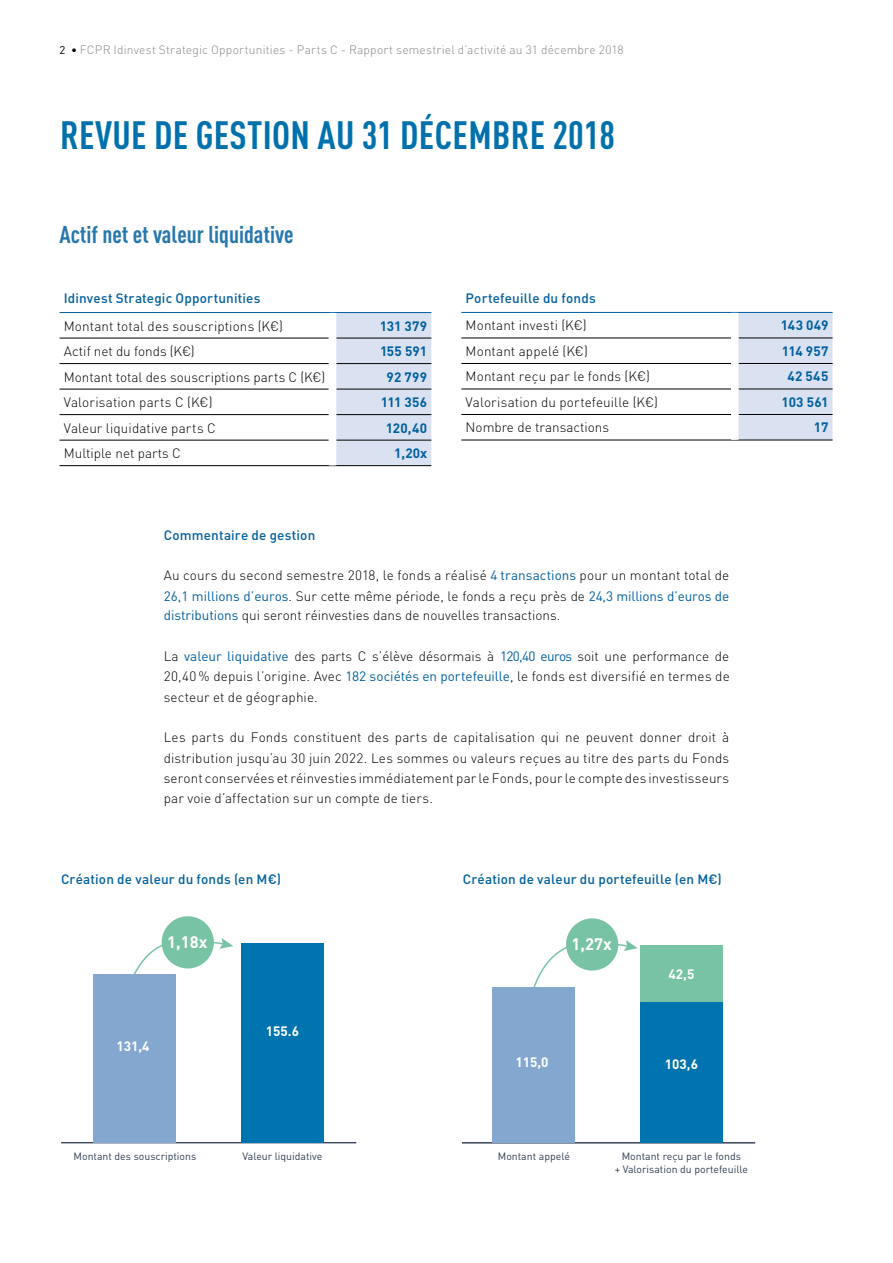
<style>
.page{position:relative;width:893px;height:1263px;background:#fff}
.page>*{position:absolute;margin:0;border:0;box-sizing:border-box;transform-origin:0 0}
.t1{font:700 condensed 39px "DIN Pro";letter-spacing:.01em;color:#0071ac}
.t2{font:700 condensed 24px "DIN Pro";color:#2677ad}
.t3{font:700 16.5px "DIN Pro";color:#fff}
.t4{font:300 13.5px/20.2px "DIN Pro";letter-spacing:.005em;color:#000;text-align:justify}
.t5{font:500 13.5px "DIN Pro";letter-spacing:.01em;color:#005f9f}
.t6{font:700 13.5px "DIN Pro";letter-spacing:.015em;color:#005f9f}
.t7{font:700 13.5px "DIN Pro";color:#fff}
.t8{font:300 12px "DIN Pro";letter-spacing:.015em;color:#878787}
.t9{font:10.5px/12.6px "DIN Pro";color:#303d50;text-align:center}
.t10{font:700 10.5px "DIN Pro";color:#fff}
.s1{font-weight:400;font-size:11.25px;color:#000}
.s2{font-weight:400;color:#005f9f}
</style>
<div class="page">
<div style="left:336px;top:313px;width:95px;height:152px;background:#dae2f1"></div>
<hr style="left:60px;top:338px;width:269px;height:1px;background:#000">
<hr style="left:336px;top:338px;width:95px;height:1px;background:#000">
<hr style="left:60px;top:363px;width:269px;height:1px;background:#000">
<hr style="left:336px;top:363px;width:95px;height:1px;background:#000">
<hr style="left:60px;top:389px;width:269px;height:1px;background:#000">
<hr style="left:336px;top:389px;width:95px;height:1px;background:#000">
<hr style="left:60px;top:414px;width:269px;height:1px;background:#000">
<hr style="left:336px;top:414px;width:95px;height:1px;background:#000">
<hr style="left:60px;top:440px;width:269px;height:1px;background:#000">
<hr style="left:336px;top:440px;width:95px;height:1px;background:#000">
<hr style="left:60px;top:465px;width:273px;height:1px;background:#000">
<hr style="left:333px;top:465px;width:98px;height:1px;background:#000">
<hr style="left:60px;top:312px;width:273px;height:1px;background:#005f9f">
<hr style="left:333px;top:312px;width:98px;height:1px;background:#005f9f">
<div style="left:738px;top:313px;width:95px;height:127px;background:#dae2f1"></div>
<hr style="left:461px;top:338px;width:270px;height:1px;background:#000">
<hr style="left:738px;top:338px;width:95px;height:1px;background:#000">
<hr style="left:461px;top:363px;width:270px;height:1px;background:#000">
<hr style="left:738px;top:363px;width:95px;height:1px;background:#000">
<hr style="left:461px;top:389px;width:270px;height:1px;background:#000">
<hr style="left:738px;top:389px;width:95px;height:1px;background:#000">
<hr style="left:461px;top:414px;width:270px;height:1px;background:#000">
<hr style="left:738px;top:414px;width:95px;height:1px;background:#000">
<hr style="left:461px;top:440px;width:274px;height:1px;background:#000">
<hr style="left:735px;top:440px;width:98px;height:1px;background:#000">
<hr style="left:461px;top:312px;width:274px;height:1px;background:#005f9f">
<hr style="left:735px;top:312px;width:98px;height:1px;background:#005f9f">
<svg style="left:133px;top:938px;width:100px;height:36px"></svg>
<div style="left:162px;top:916px;width:52px;height:52px;background:#79c3a5;border-radius:50%"></div>
<hr style="left:61px;top:1142px;width:295px;height:1px;background:#303d50">
<div style="left:94px;top:974px;width:82px;height:169px;background:#84a7d0"></div>
<div style="left:241px;top:943px;width:83px;height:200px;background:#0074ae"></div>
<svg style="left:533px;top:940px;width:105px;height:47px"></svg>
<div style="left:566px;top:918px;width:52px;height:52px;background:#79c3a5;border-radius:50%"></div>
<hr style="left:463px;top:1142px;width:292px;height:1px;background:#303d50">
<div style="left:640px;top:945px;width:83px;height:58px;background:#79c3a5"></div>
<div style="left:493px;top:987px;width:82px;height:156px;background:#84a7d0"></div>
<div style="left:640px;top:1003px;width:83px;height:140px;background:#0074ae"></div>
<p class="t8" style="left:60px;top:40px;width:566px"><span class="s1">2 •</span> FCPR Idinvest Strategic Opportunities - Parts C - Rapport semestriel d’activité au 31 décembre 2018</p>
<h1 class="t1" style="left:60px;top:106px;width:556px">REVUE DE GESTION AU 31 DÉCEMBRE 2018</h1>
<h2 class="t2" style="left:60px;top:217px;width:235px">Actif net et valeur liquidative</h2>
<p class="t5" style="left:64px;top:287px;width:198px">Idinvest Strategic Opportunities</p>
<p class="t4" style="left:64px;top:314px;width:221px">Montant total des souscriptions (K€)</p>
<p class="t6" style="left:380px;top:314px;width:49px">131 379</p>
<p class="t4" style="left:64px;top:340px;width:133px">Actif net du fonds (K€)</p>
<p class="t6" style="left:380px;top:340px;width:49px">155 591</p>
<p class="t4" style="left:64px;top:365px;width:263px">Montant total des souscriptions parts C (K€)</p>
<p class="t6" style="left:386px;top:365px;width:42px">92 799</p>
<p class="t4" style="left:64px;top:391px;width:150px">Valorisation parts C (K€)</p>
<p class="t6" style="left:381px;top:391px;width:48px">111 356</p>
<p class="t4" style="left:64px;top:416px;width:154px">Valeur liquidative parts C</p>
<p class="t6" style="left:386px;top:416px;width:43px">120,40</p>
<p class="t4" style="left:64px;top:442px;width:119px">Multiple net parts C</p>
<p class="t6" style="left:394px;top:442px;width:34px">1,20x</p>
<p class="t5" style="left:466px;top:287px;width:132px">Portefeuille du fonds</p>
<p class="t4" style="left:466px;top:314px;width:123px">Montant investi (K€)</p>
<p class="t6" style="left:781px;top:314px;width:49px">143 049</p>
<p class="t4" style="left:466px;top:340px;width:124px">Montant appelé (K€)</p>
<p class="t6" style="left:782px;top:340px;width:48px">114 957</p>
<p class="t4" style="left:466px;top:365px;width:186px">Montant reçu par le fonds (K€)</p>
<p class="t6" style="left:787px;top:365px;width:42px">42 545</p>
<p class="t4" style="left:466px;top:391px;width:194px">Valorisation du portefeuille (K€)</p>
<p class="t6" style="left:782px;top:391px;width:48px">103 561</p>
<p class="t4" style="left:466px;top:416px;width:145px">Nombre de transactions</p>
<p class="t6" style="left:814px;top:416px;width:16px">17</p>
<p class="t5" style="left:164px;top:524px;width:153px">Commentaire de gestion</p>
<p class="t4" style="left:164px;top:564px;width:567px;line-height:19.8px">Au cours du second semestre 2018, le fonds a réalisé <span class="s2">4 transactions</span> pour un montant total de <span class="s2">26,1 millions d’euros</span>. Sur cette même période, le fonds a reçu près de <span class="s2">24,3 millions d’euros de distributions</span> qui seront réinvesties dans de nouvelles transactions.</p>
<p class="t4" style="left:164px;top:644px;width:568px;line-height:20.7px">La <span class="s2">valeur liquidative</span> des parts C s’élève désormais à <span class="s2">120,40 euros</span> soit une performance de 20,40 % depuis l’origine. Avec <span class="s2">182 sociétés en portefeuille</span>, le fonds est diversifié en termes de secteur et de géographie.</p>
<p class="t4" style="left:164px;top:726px;width:567px">Les parts du Fonds constituent des parts de capitalisation qui ne peuvent donner droit à distribution jusqu’au 30 juin 2022. Les sommes ou valeurs reçues au titre des parts du Fonds seront conservées et réinvesties immédiatement par le Fonds, pour le compte des investisseurs par voie d’affectation sur un compte de tiers.</p>
<p class="t5" style="left:61px;top:868px;width:222px">Création de valeur du fonds (en M€)</p>
<p class="t5" style="left:463px;top:868px;width:260px">Création de valeur du portefeuille (en M€)</p>
<p class="t3" style="left:167px;top:928px;width:42px">1,18x</p>
<p class="t7" style="left:116px;top:1034px;width:35px">131,4</p>
<p class="t7" style="left:266px;top:1019px;width:35px">155.6</p>
<p class="t10" style="left:270px;top:1023px;width:27px">148,4</p>
<p class="t9" style="left:74px;top:1149px;width:124px">Montant des souscriptions</p>
<p class="t9" style="left:243px;top:1149px;width:81px">Valeur liquidative</p>
<p class="t3" style="left:572px;top:930px;width:42px">1,27x</p>
<p class="t7" style="left:515px;top:1051px;width:35px">115,0</p>
<p class="t7" style="left:669px;top:963px;width:27px">42,5</p>
<p class="t7" style="left:665px;top:1053px;width:35px">103,6</p>
<p class="t9" style="left:498px;top:1149px;width:74px">Montant appelé</p>
<p class="t9" style="left:615px;top:1149px;width:135px">Montant reçu par le fonds<br>+ Valorisation du portefeuille</p>
</div>
